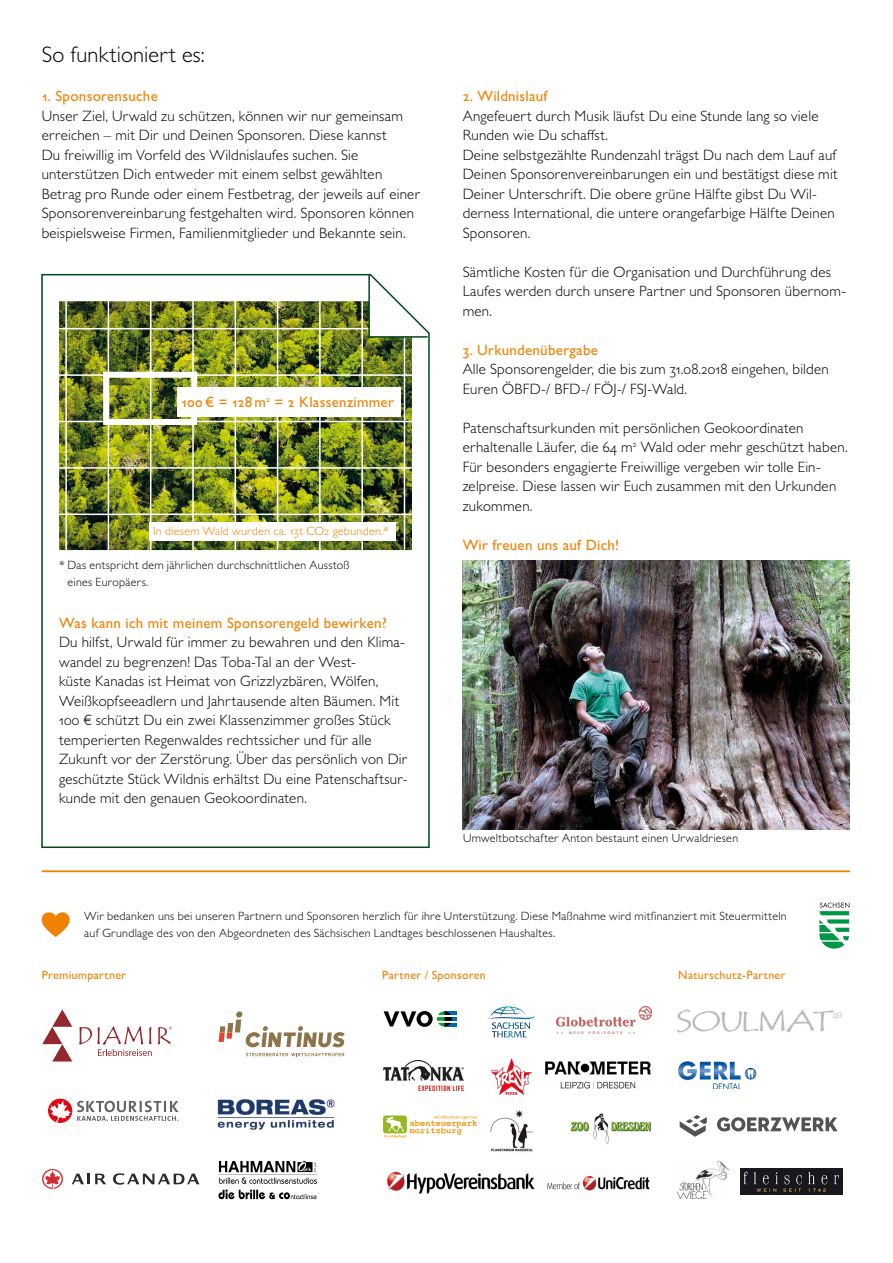
<style>
.page{position:relative;width:893px;height:1263px;background:#fff}
.page>*{position:absolute;margin:0;border:0;box-sizing:border-box;transform-origin:0 0}
.t1{font:300 22.5px "Gill Sans MT Std";letter-spacing:.005em;color:#000}
.t2{font:300 15px/19.5px "Gill Sans MT Std";letter-spacing:.015em;color:#000}
.t3{font:500 15px "Gill Sans MT Std";letter-spacing:.015em;color:#ef8103}
.t4{font:300 12px/16.5px "Gill Sans MT Std";letter-spacing:.025em;color:#000}
.t5{font:500 12px "Gill Sans MT Std";letter-spacing:.03em;color:#ef8103}
.t6{font:300 12px "Gill Sans MT Std";letter-spacing:.025em;color:#ef8103}
</style>
<div class="page">
<hr style="left:42px;top:871px;width:808px;height:1px;background:#ef8103">
<img style="left:41px;top:273px;width:389px;height:575px">
<svg style="left:41px;top:912px;width:29px;height:25px"></svg>
<svg style="left:218px;top:1161px;width:99px;height:38px"></svg>
<img style="left:677px;top:1009px;width:165px;height:24px">
<img style="left:677px;top:1161px;width:52px;height:37px">
<img style="left:387px;top:1172px;width:263px;height:21px">
<img style="left:556px;top:1007px;width:95px;height:26px">
<svg style="left:678px;top:1061px;width:78px;height:28px"></svg>
<img style="left:217px;top:1099px;width:118px;height:31px">
<div style="left:236px;top:1011px;width:7px;height:7px;background:#8e744a;border-radius:50%"></div>
<svg style="left:219px;top:1019px;width:126px;height:37px"></svg>
<svg style="left:42px;top:1009px;width:30px;height:52px"></svg>
<svg style="left:79px;top:1026px;width:73px;height:30px"></svg>
<svg style="left:158px;top:1027px;width:14px;height:17px"></svg>
<img style="left:463px;top:561px;width:387px;height:268px">
<img style="left:491px;top:1058px;width:40px;height:36px">
<svg style="left:42px;top:1169px;width:21px;height:20px"></svg>
<svg style="left:72px;top:1174px;width:34px;height:10px"></svg>
<svg style="left:113px;top:1173px;width:86px;height:11px"></svg>
<svg style="left:384px;top:1011px;width:73px;height:16px"></svg>
<img style="left:570px;top:1113px;width:81px;height:31px">
<svg style="left:487px;top:1006px;width:48px;height:31px"></svg>
<svg style="left:383px;top:1115px;width:94px;height:23px"></svg>
<img style="left:740px;top:1169px;width:103px;height:25px">
<svg style="left:819px;top:902px;width:30px;height:46px"></svg>
<svg style="left:680px;top:1115px;width:27px;height:22px"></svg>
<svg style="left:717px;top:1117px;width:121px;height:14px"></svg>
<img style="left:545px;top:1061px;width:106px;height:28px">
<svg style="left:48px;top:1099px;width:24px;height:24px"></svg>
<svg style="left:49px;top:1100px;width:130px;height:22px"></svg>
<img style="left:383px;top:1060px;width:80px;height:30px">
<img style="left:491px;top:1110px;width:42px;height:42px">
<h1 class="t1" style="left:42px;top:41px;width:165px">So funktioniert es:</h1>
<p class="t3" style="left:42px;top:87px;width:118px">1. Sponsorensuche</p>
<p class="t2" style="left:42px;top:105px;width:380px">Unser Ziel, Urwald zu schützen, können wir nur gemeinsam erreichen – mit Dir und Deinen Sponsoren. Diese kannst<br>Du freiwillig im Vorfeld des Wildnislaufes suchen. Sie unterstützen Dich entweder mit einem selbst gewählten Betrag pro Runde oder einem Festbetrag, der jeweils auf einer Sponsorenvereinbarung festgehalten wird. Sponsoren können beispielsweise Firmen, Familienmitglieder und Bekannte sein.</p>
<p class="t3" style="left:181px;top:393px;width:214px">100€ = 128m<sup>2</sup> = 2 Klassenzimmer</p>
<p class="t6" style="left:153px;top:524px;width:237px">In diesem Wald wurden ca. 13t CO2 gebunden.*</p>
<p class="t4" style="left:68px;top:557px;width:284px;text-indent:-9px">* Das entspricht dem jährlichen durchschnittlichen Ausstoß eines Europäers.</p>
<p class="t3" style="left:59px;top:614px;width:329px">Was kann ich mit meinem Sponsorengeld bewirken?</p>
<p class="t2" style="left:59px;top:632px;width:350px">Du hilfst, Urwald für immer zu bewahren und den Klima&shy;wandel zu begrenzen! Das Toba-Tal an der West-<br>küste Kanadas ist Heimat von Grizzlyzbären, Wölfen, Weißkopfseeadlern und Jahrtausende alten Bäumen. Mit 100 € schützt Du ein zwei Klassenzimmer großes Stück temperierten Regenwaldes rechtssicher und für alle Zukunft vor der Zerstörung. Über das persönlich von Dir geschützte Stück Wildnis erhältst Du eine Patenschaftsur&shy;kunde mit den genauen Geokoordinaten.</p>
<p class="t3" style="left:463px;top:87px;width:86px">2. Wildnislauf</p>
<p class="t2" style="left:463px;top:105px;width:377px">Angefeuert durch Musik läufst Du eine Stunde lang so viele Runden wie Du schaffst.<br>Deine selbstgezählte Rundenzahl trägst Du nach dem Lauf auf Deinen Sponsorenvereinbarungen ein und bestätigst diese mit Deiner Unterschrift. Die obere grüne Hälfte gibst Du Wil&shy;derness International, die untere orangefarbige Hälfte Deinen Sponsoren.</p>
<p class="t2" style="left:463px;top:261px;width:385px">Sämtliche Kosten für die Organisation und Durchführung des<br>Laufes werden durch unsere Partner und Sponsoren übernom&shy;men.</p>
<p class="t3" style="left:463px;top:341px;width:137px">3. Urkundenübergabe</p>
<p class="t2" style="left:463px;top:359px;width:368px">Alle Sponsorengelder, die bis zum 31.08.2018 eingehen, bilden<br>Euren ÖBFD-/ BFD-/ FÖJ-/ FSJ-Wald.</p>
<p class="t2" style="left:463px;top:417px;width:387px">Patenschaftsurkunden mit persönlichen Geokoordinaten erhaltenalle Läufer, die 64 m<sup>2</sup> Wald oder mehr geschützt haben.<br>Für besonders engagierte Freiwillige vergeben wir tolle Ein&shy;zelpreise. Diese lassen wir Euch zusammen mit den Urkunden zukommen.</p>
<p class="t3" style="left:463px;top:536px;width:158px">Wir freuen uns auf Dich!</p>
<p class="t4" style="left:463px;top:830px;width:277px">Umweltbotschafter Anton bestaunt einen Urwaldriesen</p>
<p class="t4" style="left:84px;top:908px;width:704px">Wir bedanken uns bei unseren Partnern und Sponsoren herzlich für ihre Unterstützung. Diese Maßnahme wird mitfinanziert mit Steuermitteln auf Grundlage des von den Abgeordneten des Sächsischen Landtages beschlossenen Haushaltes.</p>
<p class="t5" style="left:42px;top:967px;width:86px">Premiumpartner</p>
<p class="t5" style="left:382px;top:967px;width:105px">Partner / Sponsoren</p>
<p class="t5" style="left:678px;top:967px;width:109px">Naturschutz-Partner</p>
</div>
